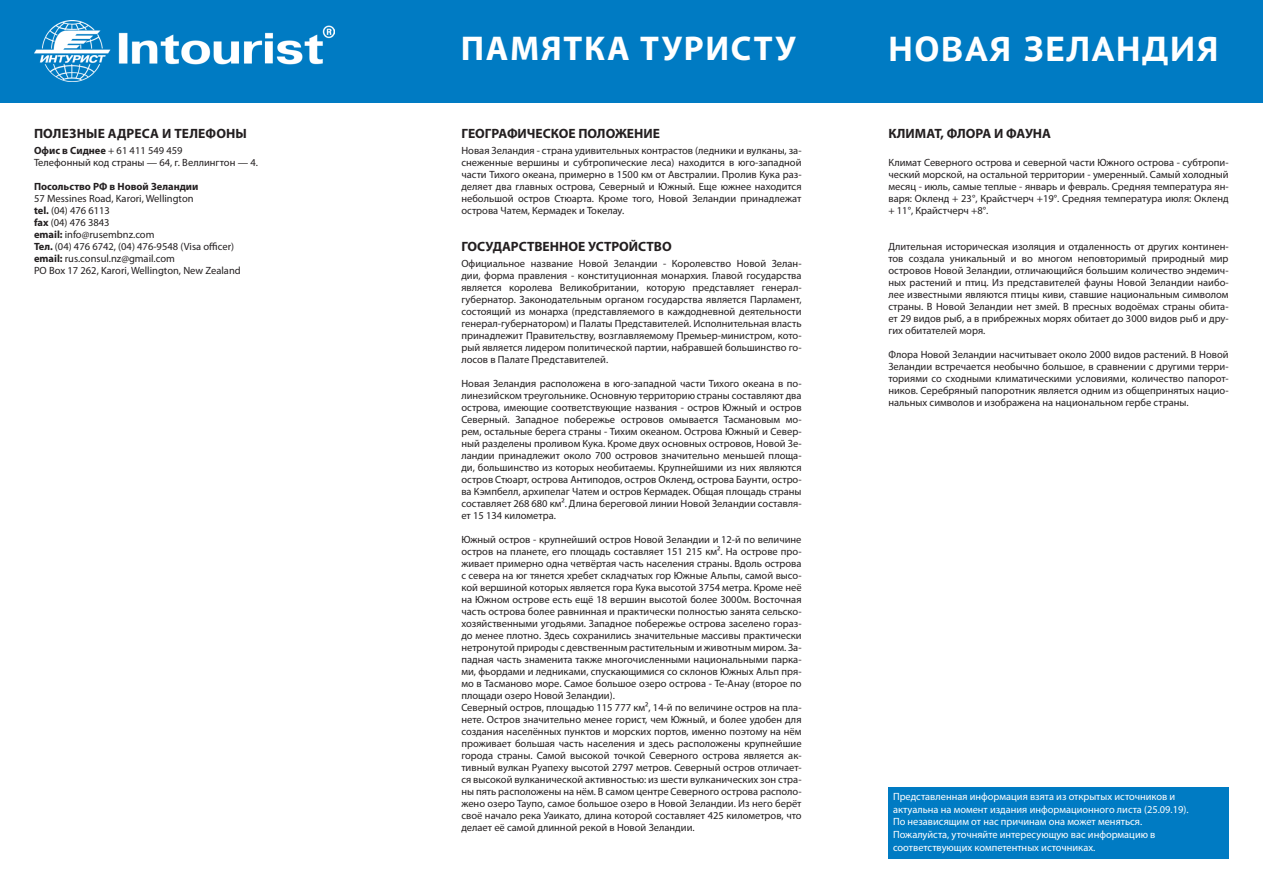
<style>
.page{position:relative;width:1263px;height:893px;background:#fff}
.page>*{position:absolute;margin:0;border:0;box-sizing:border-box;transform-origin:0 0}
.t1{font:700 34.5px "Myriad Pro";letter-spacing:.05em;color:#fff}
.t2{font:700 34.5px "PT Sans Caption";letter-spacing:.05em;color:#fff}
.t3{font:700 13.5px "Myriad Pro";color:#231f20}
.t4{font:10.5px/12px "Myriad Pro";color:#231f20;text-align:justify}
.t5{font:10.5px/12.6px "Myriad Pro";color:#fff}
.t6{font:700 10.5px "Myriad Pro";color:#231f20}
.s1{font-weight:700}
</style>
<div class="page">
<div style="left:0;top:0;width:1263px;height:102px;background:#007bc3"></div>
<img style="left:34px;top:21px;width:300px;height:60px">
<div style="left:889px;top:787px;width:340px;height:72px;background:#007bc3"></div>
<p class="t3" style="left:34px;top:124px;width:215px">ПОЛЕЗНЫЕ АДРЕСА И ТЕЛЕФОНЫ</p>
<p class="t4" style="left:34px;top:144px;width:225px"><span class="s1">Офис в Сиднее</span> + 61 411 549 459<br>Телефонный код страны — 64, г. Веллингтон — 4.</p>
<p class="t6" style="left:34px;top:180px;width:166px">Посольство РФ в Новой Зеландии</p>
<p class="t4" style="left:34px;top:192px;width:208px;text-align:left">57 Messines Road, Karori, Wellington<br><span class="s1">tel.</span> (04) 476 6113<br><span class="s1">fax</span> (04) 476 3843<br><span class="s1">email:</span> info@rusembnz.com<br><span class="s1">Тел.</span> (04) 476 6742, (04) 476-9548 (Visa officer) <span class="s1">email:</span> rus.consul.nz@gmail.com<br>PO Box 17 262, Karori, Wellington, New Zealand</p>
<h1 class="t1" style="left:461px;top:26px;width:336px">ПАМЯТКА ТУРИСТУ</h1>
<p class="t3" style="left:461px;top:124px;width:200px">ГЕОГРАФИЧЕСКОЕ ПОЛОЖЕНИЕ</p>
<p class="t4" style="left:461px;top:144px;width:342px">Новая Зеландия - страна удивительных контрастов (ледники и вулканы, за&shy;снеженные вершины и субтропические леса) находится в юго-западной части Тихого океана, примерно в 1500 км от Австралии. Пролив Кука раз&shy;деляет два главных острова, Северный и Южный. Еще южнее находится небольшой остров Стюарта. Кроме того, Новой Зеландии принадлежат острова Чатем, Кермадек и Токелау.</p>
<p class="t3" style="left:461px;top:237px;width:212px">ГОСУДАРСТВЕННОЕ УСТРОЙСТВО</p>
<p class="t4" style="left:461px;top:257px;width:342px">Официальное название Новой Зеландии - Королевство Новой Зелан&shy;дии, форма правления - конституционная монархия. Главой государства является королева Великобритании, которую представляет генерал&shy;губернатор. Законодательным органом государства является Парламент, состоящий из монарха (представляемого в каждодневной деятельности генерал-губернатором) и Палаты Представителей. Исполнительная власть принадлежит Правительству, возглавляемому Премьер-министром, кото&shy;рый является лидером политической партии, набравшей большинство го&shy;лосов в Палате Представителей.</p>
<p class="t4" style="left:461px;top:377px;width:342px">Новая Зеландия расположена в юго-западной части Тихого океана в по&shy;линезийском треугольнике. Основную территорию страны составляют два острова, имеющие соответствующие названия - остров Южный и остров Северный. Западное побережье островов омывается Тасмановым мо&shy;рем, остальные берега страны - Тихим океаном. Острова Южный и Север&shy;ный разделены проливом Кука. Кроме двух основных островов, Новой Зе&shy;ландии принадлежит около 700 островов значительно меньшей площа&shy;ди, большинство из которых необитаемы. Крупнейшими из них являются остров Стюарт, острова Антиподов, остров Окленд, острова Баунти, остро&shy;ва Кэмпбелл, архипелаг Чатем и остров Кермадек. Общая площадь страны составляет 268 680 км². Длина береговой линии Новой Зеландии составля&shy;ет 15 134 километра.</p>
<p class="t4" style="left:461px;top:533px;width:342px;text-align:left">Южный остров - крупнейший остров Новой Зеландии и 12-й по величине остров на планете, его площадь составляет 151 215 км². На острове про&shy;живает примерно одна четвёртая часть населения страны. Вдоль острова с севера на юг тянется хребет складчатых гор Южные Альпы, самой высо&shy;кой вершиной которых является гора Кука высотой 3754 метра. Кроме неё на Южном острове есть ещё 18 вершин высотой более 3000м. Восточная часть острова более равнинная и практически полностью занята сельско&shy;хозяйственными угодьями. Западное побережье острова заселено гораз&shy;до менее плотно. Здесь сохранились значительные массивы практически нетронутой природы с девственным растительным и животным миром. За&shy;падная часть знаменита также многочисленными национальными парка&shy;ми, фьордами и ледниками, спускающимися со склонов Южных Альп пря&shy;мо в Тасманово море. Самое большое озеро острова - Те-Анау (второе по площади озеро Новой Зеландии).<br>Северный остров, площадью 115 777 км², 14-й по величине остров на пла&shy;нете. Остров значительно менее горист, чем Южный, и более удобен для создания населённых пунктов и морских портов, именно поэтому на нём проживает большая часть населения и здесь расположены крупнейшие города страны. Самой высокой точкой Северного острова является ак&shy;тивный вулкан Руапеху высотой 2797 метров. Северный остров отличает&shy;ся высокой вулканической активностью: из шести вулканических зон стра&shy;ны пять расположены на нём. В самом центре Северного острова располо&shy;жено озеро Таупо, самое большое озеро в Новой Зеландии. Из него берёт своё начало река Уаикато, длина которой составляет 425 километров, что делает её самой длинной рекой в Новой Зеландии.</p>
<h1 class="t2" style="left:888px;top:26px;width:331px">НОВАЯ ЗЕЛАНДИЯ</h1>
<p class="t3" style="left:888px;top:124px;width:164px">КЛИМАТ, ФЛОРА И ФАУНА</p>
<p class="t4" style="left:888px;top:156px;width:342px">Климат Северного острова и северной части Южного острова - субтропи&shy;ческий морской, на остальной территории - умеренный. Самый холодный месяц - июль, самые теплые - январь и февраль. Средняя температура ян&shy;варя: Окленд + 23°, Крайстчерч +19°. Средняя температура июля: Окленд + 11°, Крайстчерч +8°.</p>
<p class="t4" style="left:888px;top:240px;width:342px">Длительная историческая изоляция и отдаленность от других континен&shy;тов создала уникальный и во многом неповторимый природный мир островов Новой Зеландии, отличающийся большим количество эндемич&shy;ных растений и птиц. Из представителей фауны Новой Зеландии наибо&shy;лее известными являются птицы киви, ставшие национальным символом страны. В Новой Зеландии нет змей. В пресных водоёмах страны обита&shy;ет 29 видов рыб, а в прибрежных морях обитает до 3000 видов рыб и дру&shy;гих обитателей моря.</p>
<p class="t4" style="left:888px;top:348px;width:342px">Флора Новой Зеландии насчитывает около 2000 видов растений. В Новой Зеландии встречается необычно большое, в сравнении с другими терри&shy;ториями со сходными климатическими условиями, количество папорот&shy;ников. Серебряный папоротник является одним из общепринятых нацио&shy;нальных символов и изображена на национальном гербе страны.</p>
<p class="t5" style="left:893px;top:790px;width:297px">Представленная информация взята из открытых источников и актуальна на момент издания информационного листа (25.09.19).<br>По независящим от нас причинам она может меняться.<br>Пожалуйста, уточняйте интересующую вас информацию в соответствующих компетентных источниках.</p>
</div>
